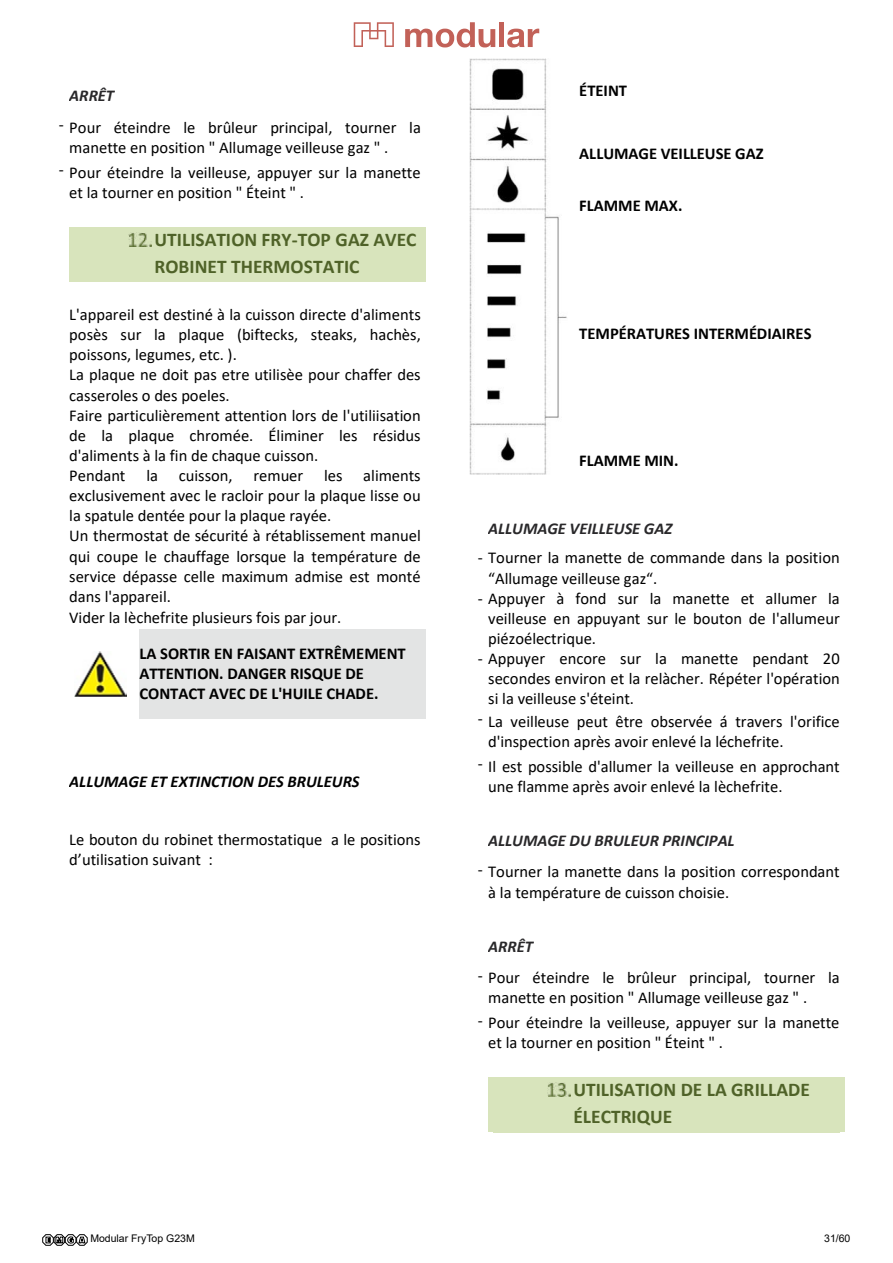
<style>
.page{position:relative;width:893px;height:1263px;background:#fff}
.page>*{position:absolute;margin:0;border:0;box-sizing:border-box;transform-origin:0 0}
.t1{font:700 19.5px/27.3px "Calibri";color:#4f6228}
.t2{font:16.5px/20.1px "Calibri";color:#000}
.t3{font:700 16.5px/20.1px "Calibri";color:#000}
.t4{font:italic 700 16.5px "Calibri";color:#29282a}
.t5{font:italic 700 16.5px "Calibri";color:#000}
.t6{font:10.5px "Arial";color:#000}
</style>
<div class="page">
<div style="left:69px;top:227px;width:357px;height:55px;background:#d8e4bc"></div>
<img style="left:129px;top:233px;width:22px;height:13px">
<div style="left:139px;top:629px;width:287px;height:90px;background:#e3e4e4"></div>
<div style="left:488px;top:1077px;width:357px;height:55px;background:#d8e4bc"></div>
<img style="left:548px;top:1083px;width:22px;height:13px">
<img style="left:74px;top:651px;width:52px;height:45px">
<img style="left:469px;top:59px;width:98px;height:416px">
<svg style="left:43px;top:1234px;width:45px;height:12px"></svg>
<svg style="left:354px;top:22px;width:40px;height:25px"></svg>
<svg style="left:405px;top:22px;width:90px;height:25px"></svg>
<div style="left:499px;top:22px;width:5px;height:25px;background:#c26158"></div>
<svg style="left:507px;top:29px;width:32px;height:18px"></svg>
<p class="t4" style="left:69px;top:84px;width:46px">ARRÊT</p>
<p class="t2" style="left:69px;top:117px;width:353px;text-indent:-10px">- Pour éteindre le brûleur principal, tourner la manette en position " Allumage veilleuse gaz " .</p>
<p class="t2" style="left:69px;top:162px;width:353px;text-indent:-10px">- Pour éteindre la veilleuse, appuyer sur la manette et la tourner en position " Éteint " .</p>
<p class="t1" style="left:155px;top:225px;width:263px">UTILISATION FRY-TOP GAZ AVEC<br>ROBINET THERMOSTATIC</p>
<p class="t2" style="left:69px;top:304px;width:353px">L'appareil est destiné à la cuisson directe d'aliments posès sur la plaque (biftecks, steaks, hachès, poissons, legumes, etc. ).<br>La plaque ne doit pas etre utilisèe pour chaffer des casseroles o des poeles.<br>Faire particulièrement attention lors de l'utiliisation de la plaque chromée. Éliminer les résidus d'aliments à la fin de chaque cuisson.<br>Pendant</p>
<p class="t2" style="left:69px;top:465px;width:353px;text-indent:255px">les aliments exclusivement avec le racloir pour la plaque lisse ou la spatule dentée pour la plaque rayée.<br>Un thermostat de sécurité à rétablissement manuel qui coupe le chauffage lorsque la température de service dépasse celle maximum admise est monté dans l'appareil.<br>Vider la lèchefrite plusieurs fois par jour.</p>
<p class="t3" style="left:139px;top:643px;width:268px">LA SORTIR EN FAISANT EXTRÊMEMENT<br>ATTENTION. DANGER RISQUE DE<br>CONTACT AVEC DE L'HUILE CHADE.</p>
<p class="t2" style="left:146px;top:465px;width:158px">la cuisson, remuer</p>
<p class="t5" style="left:69px;top:770px;width:292px">ALLUMAGE ET EXTINCTION DES BRULEURS</p>
<p class="t2" style="left:69px;top:828px;width:353px">Le bouton du robinet thermostatique a le positions d’utilisation suivant :</p>
<p class="t3" style="left:579px;top:80px;width:49px">ÉTEINT</p>
<p class="t3" style="left:579px;top:143px;width:186px">ALLUMAGE VEILLEUSE GAZ</p>
<p class="t3" style="left:579px;top:195px;width:105px">FLAMME MAX.</p>
<p class="t3" style="left:579px;top:323px;width:234px">TEMPÉRATURES INTERMÉDIAIRES</p>
<p class="t3" style="left:579px;top:451px;width:101px">FLAMME MIN.</p>
<p class="t4" style="left:488px;top:517px;width:186px">ALLUMAGE VEILLEUSE GAZ</p>
<p class="t2" style="left:488px;top:547px;width:353px;text-indent:-10px">- Tourner la manette de commande dans la position “Allumage veilleuse gaz“.</p>
<p class="t2" style="left:488px;top:588px;width:353px;text-align:justify;text-indent:-10px">- Appuyer à fond sur la manette et allumer la veilleuse en appuyant sur le bouton de l'allumeur piézoélectrique.</p>
<p class="t2" style="left:488px;top:648px;width:353px;text-align:justify;text-indent:-10px">- Appuyer encore sur la manette pendant 20 secondes environ et la relàcher. Répéter l'opération si la veilleuse s'éteint.</p>
<p class="t2" style="left:488px;top:711px;width:353px;text-indent:-10px">- La veilleuse peut être observée á travers l'orifice d'inspection après avoir enlevé la léchefrite.</p>
<p class="t2" style="left:488px;top:756px;width:353px;text-indent:-10px">- Il est possible d'allumer la veilleuse en approchant une flamme après avoir enlevé la lèchefrite.</p>
<p class="t4" style="left:488px;top:829px;width:248px">ALLUMAGE DU BRULEUR PRINCIPAL</p>
<p class="t2" style="left:488px;top:861px;width:353px;text-indent:-10px">- Tourner la manette dans la position correspondant à la température de cuisson choisie.</p>
<p class="t4" style="left:488px;top:934px;width:46px">ARRÊT</p>
<p class="t2" style="left:488px;top:967px;width:353px;text-indent:-10px">- Pour éteindre le brûleur principal, tourner la manette en position " Allumage veilleuse gaz " .</p>
<p class="t2" style="left:488px;top:1012px;width:353px;text-indent:-10px">- Pour éteindre la veilleuse, appuyer sur la manette et la tourner en position " Éteint " .</p>
<p class="t1" style="left:573px;top:1076px;width:238px">UTILISATION DE LA GRILLADE<br>ÉLECTRIQUE</p>
<p class="t6" style="left:90px;top:1231px;width:106px">Modular FryTop G23M</p>
<p class="t6" style="left:824px;top:1231px;width:28px">31/60</p>
</div>
